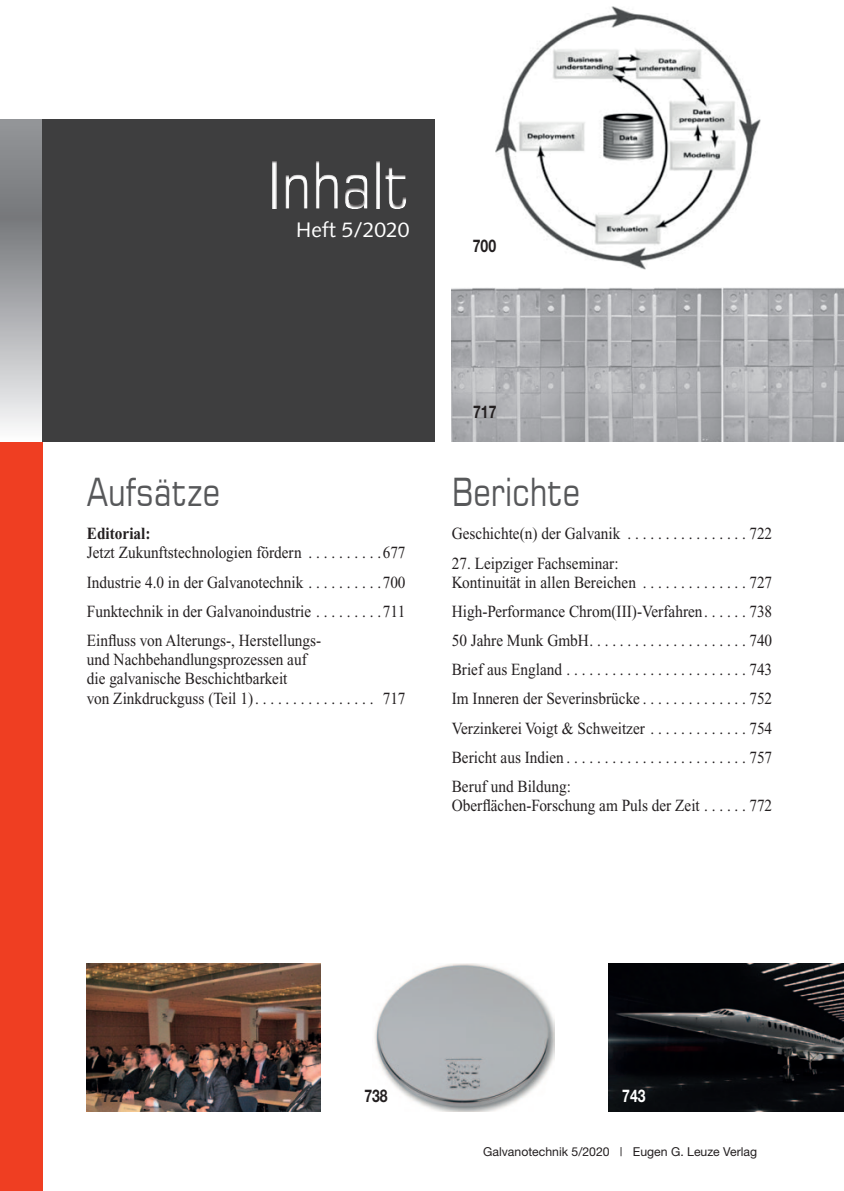
<style>
.page{position:relative;width:844px;height:1191px;background:#fff}
.page>*{position:absolute;margin:0;border:0;box-sizing:border-box;transform-origin:0 0}
.t1{font:65.62px "Square 721 BT";color:#fff;scale:.8 1}
.t2{font:38.5px "Square 721 BT";color:#57585a;scale:.8 1}
.t3{font:21px "Syntax";color:#fff}
.t4{font:700 17.5px "Helvetica Neue";color:#231f20;scale:.8 1}
.t5{font:700 17.5px "Helvetica Neue";color:#fff;scale:.8 1}
.t6{font:16.97px/29.2px "Times New Roman";color:#231f20;scale:.9 1}
.t7{font:700 16.97px "Times New Roman";color:#231f20;scale:.9 1}
.t8{font:12.25px "Helvetica Neue";color:#231f20}
</style>
<div class="page">
<div style="left:0;top:441px;width:42px;height:750px;background:#ef3e22"></div>
<svg style="left:0;top:119px;width:42px;height:308px;background:#a4a6a8"></svg>
<img style="left:451px;top:288px;width:392px;height:153px">
<svg style="left:495px;top:6px;width:266px;height:264px"></svg>
<div style="left:42px;top:119px;width:392px;height:322px;background:#3e3e3f"></div>
<img style="left:87px;top:963px;width:233px;height:148px">
<div style="left:259px;top:143px;width:221px;height:84px;background:#231f20;opacity:.75"></div>
<img style="left:608px;top:963px;width:235px;height:148px">
<img style="left:374px;top:963px;width:180px;height:148px">
<h1 class="t1" style="left:268px;top:144px;width:179px">Inhalt</h1>
<p class="t3" style="left:296px;top:218px;width:115px">Heft 5/2020</p>
<p class="t4" style="left:472px;top:235px;width:31px">700</p>
<p class="t4" style="left:473px;top:401px;width:31px">717</p>
<h2 class="t2" style="left:87px;top:467px;width:168px">Aufsätze</h2>
<h2 class="t2" style="left:451px;top:467px;width:162px">Berichte</h2>
<p class="t7" style="left:87px;top:524px;width:72px">Editorial:</p>
<p class="t6" style="left:87px;top:538px;width:355px;text-align:justify">Jetzt Zukunftstechnologien fördern . . . . . . . . . 677<br>Industrie 4.0 in der Galvanotechnik . . . . . . . . . 700<br>Funktechnik in der Galvanoindustrie . . . . . . . . 711<br>Einfluss von Alterungs-, Herstellungs-</p>
<p class="t6" style="left:87px;top:650px;width:355px;line-height:19.2px">und Nachbehandlungsprozessen auf<br>die galvanische Beschichtbarkeit<br>von Zinkdruckguss (Teil 1) . . . . . . . . . . . . . . . . 717</p>
<p class="t6" style="left:451px;top:519px;width:357px">Geschichte(n) der Galvanik . . . . . . . . . . . . . . . 722</p>
<p class="t6" style="left:451px;top:553px;width:357px;line-height:19.2px">27. Leipziger Fachseminar:<br>Kontinuität in allen Bereichen . . . . . . . . . . . . . 727</p>
<p class="t6" style="left:451px;top:596px;width:357px;text-align:justify">High-Performance Chrom(III)-Verfahren . . . . . 738<br>50 Jahre Munk GmbH . . . . . . . . . . . . . . . . . . . . 740<br>Brief aus England . . . . . . . . . . . . . . . . . . . . . . . 743<br>Im Inneren der Severinsbrücke . . . . . . . . . . . . . 752<br>Verzinkerei Voigt &amp; Schweitzer . . . . . . . . . . . . 754<br>Bericht aus Indien . . . . . . . . . . . . . . . . . . . . . . . 757<br>Beruf und Bildung:</p>
<p class="t6" style="left:451px;top:791px;width:357px">Oberflächen-Forschung am Puls der Zeit . . . . . 772</p>
<p class="t4" style="left:102px;top:1084px;width:31px">727</p>
<p class="t4" style="left:364px;top:1084px;width:31px">738</p>
<p class="t5" style="left:622px;top:1084px;width:31px">743</p>
<p class="t8" style="left:483px;top:1144px;width:275px">Galvanotechnik 5/2020 | Eugen G. Leuze Verlag</p>
</div>
